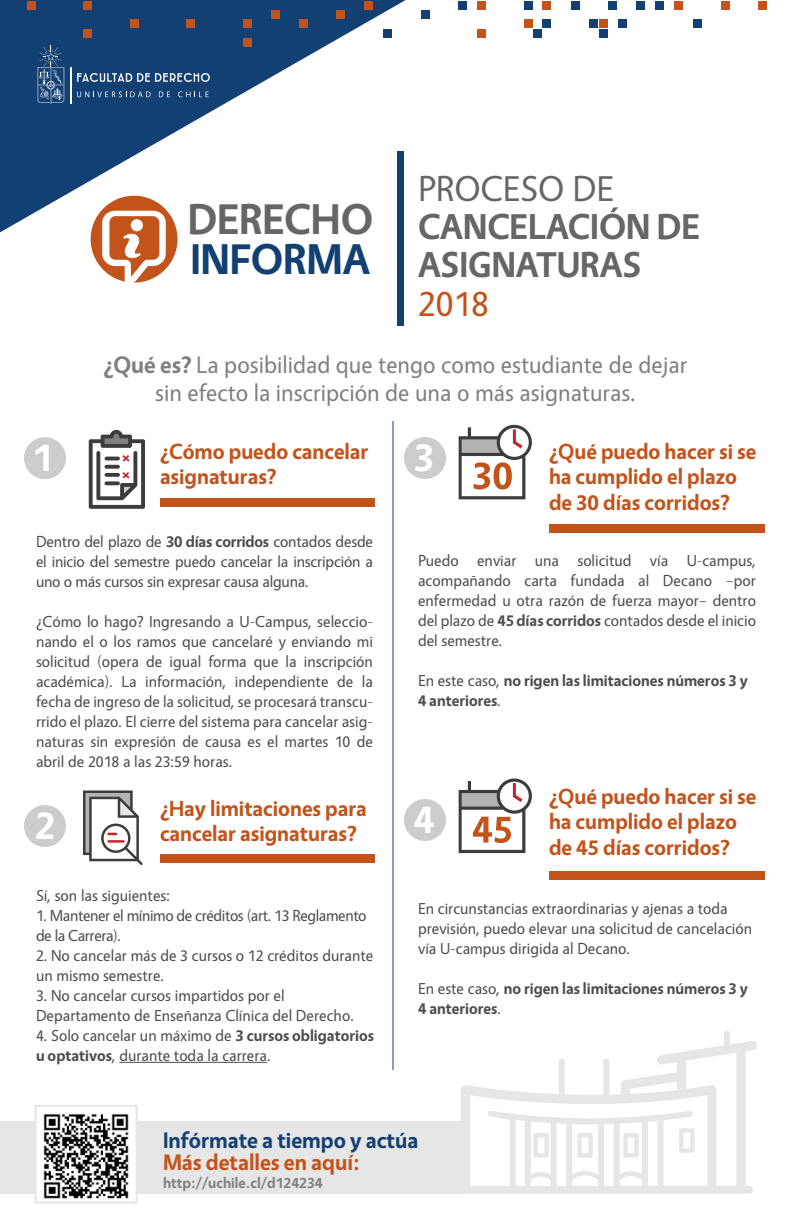
<style>
.page{position:relative;width:792px;height:1224px;background:#fff}
.page>*{position:absolute;margin:0;border:0;box-sizing:border-box;transform-origin:0 0}
.t1{font:700 43.3px "Vegur";color:#666}
.t2{font:700 43.3px "Vegur";color:#134073}
.t3{font:700 39.7px "Vegur";color:#fff}
.t4{font:700 36.2px/38.1px "Vegur";color:#666}
.t5{font:36.2px "Vegur";color:#666}
.t6{font:36.2px "Vegur";color:#c2531a}
.t7{font:24px/28.8px "Vegur";color:#808080;text-align:center}
.t8{font:700 22.6px "Vegur";color:#134073}
.t9{font:700 22.6px "Vegur";color:#c2531a}
.t10{font:700 22px/25.3px "Vegur";color:#c2531a}
.t11{font:16px/20px "Vegur";color:#4d4d4d}
.t12{font:700 16px/20px "Vegur";color:#4d4d4d}
.t13{font:16px/20px "Vegur";letter-spacing:-.025em;color:#4d4d4d}
.t14{font:700 15.1px "Vegur";color:#808080}
.s1{font-weight:700}
.s2{font-weight:400}
</style>
<div class="page">
<div style="left:24px;top:437px;width:42px;height:42px;background:#ccc;border-radius:50%"></div>
<div style="left:677px;top:1055px;width:9px;height:42px;background:#e6e6e6;border-radius:5px"></div>
<svg style="left:657px;top:1041px;width:100px;height:23px"></svg>
<div style="left:736px;top:1043px;width:10px;height:150px;background:#e6e6e6;border-radius:5px"></div>
<div style="left:724px;top:1031px;width:6px;height:22px;background:#e6e6e6;border-radius:3px"></div>
<div style="left:559px;top:1059px;width:6px;height:42px;background:#e6e6e6;border-radius:3px"></div>
<div style="left:603px;top:1059px;width:6px;height:42px;background:#e6e6e6;border-radius:3px"></div>
<svg style="left:461px;top:1072px;width:255px;height:114px"></svg>
<div style="left:361px;top:1186px;width:392px;height:8px;background:#e6e6e6;border-radius:4px"></div>
<svg style="left:0;top:0;width:406px;height:232px"></svg>
<svg style="left:37px;top:45px;width:27px;height:59px;background:#3a608a"></svg>
<svg style="left:77px;top:91px;width:74px;height:6px"></svg>
<svg style="left:159px;top:91px;width:11px;height:6px"></svg>
<svg style="left:178px;top:91px;width:31px;height:6px"></svg>
<hr style="left:70px;top:67px;width:2px;height:37px;background:#fff">
<svg style="left:77px;top:73px;width:133px;height:9px"></svg>
<div style="left:27px;top:1px;width:9px;height:8px;background:#c2531a"></div>
<div style="left:64px;top:10px;width:9px;height:9px;background:#134073"></div>
<div style="left:83px;top:29px;width:9px;height:9px;background:#c2531a"></div>
<div style="left:130px;top:19px;width:9px;height:9px;background:#c2531a"></div>
<div style="left:186px;top:19px;width:9px;height:9px;background:#c2531a"></div>
<div style="left:64px;top:1px;width:9px;height:8px;background:#134073"></div>
<div style="left:130px;top:1px;width:9px;height:8px;background:#134073"></div>
<div style="left:83px;top:1px;width:9px;height:8px;background:#c2531a"></div>
<div style="left:111px;top:1px;width:9px;height:8px;background:#134073"></div>
<div style="left:139px;top:29px;width:9px;height:9px;background:#134073"></div>
<div style="left:205px;top:10px;width:9px;height:9px;background:#134073"></div>
<div style="left:271px;top:10px;width:9px;height:9px;background:#c2531a"></div>
<div style="left:280px;top:19px;width:9px;height:9px;background:#134073"></div>
<div style="left:243px;top:19px;width:9px;height:9px;background:#c2531a"></div>
<div style="left:299px;top:19px;width:9px;height:9px;background:#c2531a"></div>
<div style="left:280px;top:1px;width:9px;height:8px;background:#134073"></div>
<div style="left:243px;top:38px;width:9px;height:9px;background:#c2531a"></div>
<div style="left:196px;top:29px;width:9px;height:9px;background:#134073"></div>
<div style="left:383px;top:29px;width:9px;height:9px;background:#134073"></div>
<div style="left:477px;top:29px;width:9px;height:9px;background:#c2531a"></div>
<div style="left:524px;top:19px;width:9px;height:9px;background:#c2531a"></div>
<div style="left:542px;top:19px;width:9px;height:9px;background:#134073"></div>
<div style="left:589px;top:19px;width:9px;height:9px;background:#134073"></div>
<div style="left:364px;top:1px;width:9px;height:8px;background:#c2531a"></div>
<div style="left:336px;top:10px;width:9px;height:9px;background:#c2531a"></div>
<div style="left:571px;top:1px;width:8px;height:8px;background:#134073"></div>
<div style="left:421px;top:10px;width:9px;height:9px;background:#134073"></div>
<div style="left:458px;top:1px;width:9px;height:8px;background:#134073"></div>
<div style="left:524px;top:1px;width:9px;height:8px;background:#134073"></div>
<div style="left:477px;top:1px;width:9px;height:8px;background:#c2531a"></div>
<div style="left:542px;top:1px;width:9px;height:8px;background:#c2531a"></div>
<div style="left:533px;top:29px;width:9px;height:9px;background:#134073"></div>
<div style="left:693px;top:19px;width:8px;height:9px;background:#134073"></div>
<div style="left:618px;top:19px;width:9px;height:9px;background:#134073"></div>
<div style="left:599px;top:19px;width:9px;height:9px;background:#c2531a"></div>
<div style="left:608px;top:1px;width:9px;height:8px;background:#134073"></div>
<div style="left:721px;top:1px;width:9px;height:8px;background:#c2531a"></div>
<div style="left:655px;top:1px;width:9px;height:8px;background:#134073"></div>
<div style="left:674px;top:1px;width:9px;height:8px;background:#c2531a"></div>
<div style="left:636px;top:1px;width:9px;height:8px;background:#134073"></div>
<div style="left:599px;top:29px;width:9px;height:9px;background:#134073"></div>
<div style="left:758px;top:1px;width:9px;height:8px;background:#c2531a"></div>
<div style="left:0;top:1121px;width:464px;height:73px;background:#e6e6e6"></div>
<div style="left:397px;top:151px;width:6px;height:175px;background:#134073"></div>
<div style="left:91px;top:196px;width:86px;height:87px;background:#c2531a;border-radius:50%"></div>
<svg style="left:102px;top:211px;width:64px;height:72px"></svg>
<div style="left:549px;top:524px;width:215px;height:9px;background:#c2531a"></div>
<div style="left:160px;top:498px;width:214px;height:9px;background:#c2531a"></div>
<hr style="left:392px;top:421px;width:2px;height:649px;background:#134073">
<svg style="left:459px;top:425px;width:73px;height:74px"></svg>
<div style="left:549px;top:871px;width:215px;height:9px;background:#c2531a"></div>
<svg style="left:459px;top:778px;width:73px;height:75px"></svg>
<div style="left:160px;top:854px;width:214px;height:9px;background:#c2531a"></div>
<hr style="left:119px;top:1062px;width:148px;height:1px;background:#4d4d4d">
<svg style="left:83px;top:790px;width:60px;height:75px"></svg>
<hr style="left:107px;top:840px;width:18px;height:3px;background:#c1272d">
<svg style="left:89px;top:430px;width:56px;height:79px"></svg>
<img style="left:38px;top:1114px;width:97px;height:85px">
<div style="left:35px;top:1105px;width:103px;height:99px;border:2px solid #e6e6e6"></div>
<div style="left:404px;top:437px;width:42px;height:42px;background:#ccc;border-radius:50%"></div>
<div style="left:404px;top:799px;width:42px;height:42px;background:#ccc;border-radius:50%"></div>
<div style="left:24px;top:805px;width:42px;height:42px;background:#ccc;border-radius:50%"></div>
<h1 class="t1" style="left:188px;top:196px;width:187px">DERECHO</h1>
<h1 class="t2" style="left:190px;top:235px;width:181px">INFORMA</h1>
<h3 class="t5" style="left:418px;top:169px;width:198px">PROCESO DE</h3>
<h3 class="t4" style="left:418px;top:208px;width:283px">CANCELACIÓN DE<br>ASIGNATURAS</h3>
<h3 class="t6" style="left:418px;top:284px;width:72px">2018</h3>
<h3 class="t7" style="left:103px;top:351px;width:586px"><span class="s1">¿Qué es?</span> La posibilidad que tengo como estudiante de dejar sin efecto la inscripción de una o más asignaturas.</h3>
<h3 class="t10" style="left:160px;top:439px;width:210px">¿Cómo puedo cancelar asignaturas?</h3>
<h2 class="t3" style="left:32px;top:436px;width:22px">1</h2>
<h2 class="t3" style="left:414px;top:436px;width:22px">3</h2>
<h3 class="t10" style="left:549px;top:439px;width:209px">¿Qué puedo hacer si se ha cumplido el plazo de 30 días corridos?</h3>
<p class="t11" style="left:36px;top:532px;width:339px;text-align:justify">Dentro del plazo de <span class="s1">30 días corridos</span> contados desde el inicio del semestre puedo cancelar la inscripción a uno o más cursos sin expresar causa alguna.</p>
<p class="t11" style="left:36px;top:612px;width:339px;text-align:justify">¿Cómo lo hago? Ingresando a U-Campus, seleccio&shy;nando el o los ramos que cancelaré y enviando mi solicitud (opera de igual forma que la inscripción académica). La información, independiente de la fecha de ingreso de la solicitud, se procesará transcu&shy;rrido el plazo. El cierre del sistema para cancelar asig&shy;naturas sin expresión de causa es el martes 10 de abril de 2018 a las 23:59 horas.</p>
<p class="t11" style="left:418px;top:551px;width:340px;text-align:justify">Puedo enviar una solicitud vía U-campus, acompañando carta fundada al Decano –por enfermedad u otra razón de fuerza mayor– dentro del plazo de <span class="s1">45 días corridos</span> contados desde el inicio del semestre.</p>
<p class="t12" style="left:418px;top:671px;width:331px"><span class="s2">En este caso,</span> no rigen las limitaciones números 3 y<br>4 anteriores<span class="s2">.</span></p>
<h3 class="t10" style="left:160px;top:796px;width:208px">¿Hay limitaciones para cancelar asignaturas?</h3>
<h2 class="t3" style="left:35px;top:804px;width:22px">2</h2>
<h2 class="t3" style="left:414px;top:798px;width:22px">4</h2>
<h3 class="t10" style="left:549px;top:784px;width:209px">¿Qué puedo hacer si se ha cumplido el plazo de 45 días corridos?</h3>
<p class="t11" style="left:36px;top:886px;width:136px">Sí, son las siguientes:</p>
<p class="t13" style="left:36px;top:906px;width:332px">1. Mantener el mínimo de créditos (art. 13 Reglamento de la Carrera).</p>
<p class="t11" style="left:36px;top:946px;width:339px">2. No cancelar más de 3 cursos o 12 créditos durante un mismo semestre.</p>
<p class="t11" style="left:36px;top:986px;width:319px">3. No cancelar cursos impartidos por el<br>Departamento de Enseñanza Clínica del Derecho.</p>
<p class="t11" style="left:36px;top:1026px;width:339px">4. Solo cancelar un máximo de <span class="s1">3 cursos obligatorios u optativos</span>, durante toda la carrera.</p>
<p class="t11" style="left:418px;top:899px;width:336px">En circunstancias extraordinarias y ajenas a toda previsión, puedo elevar una solicitud de cancelación vía U-campus dirigida al Decano.</p>
<p class="t12" style="left:418px;top:979px;width:331px"><span class="s2">En este caso,</span> no rigen las limitaciones números 3 y<br>4 anteriores<span class="s2">.</span></p>
<h3 class="t8" style="left:163px;top:1128px;width:257px">Infórmate a tiempo y actúa</h3>
<h3 class="t9" style="left:163px;top:1150px;width:199px">Más detalles en aquí:</h3>
<p class="t14" style="left:163px;top:1175px;width:161px">http://uchile.cl/d124234</p>
</div>
